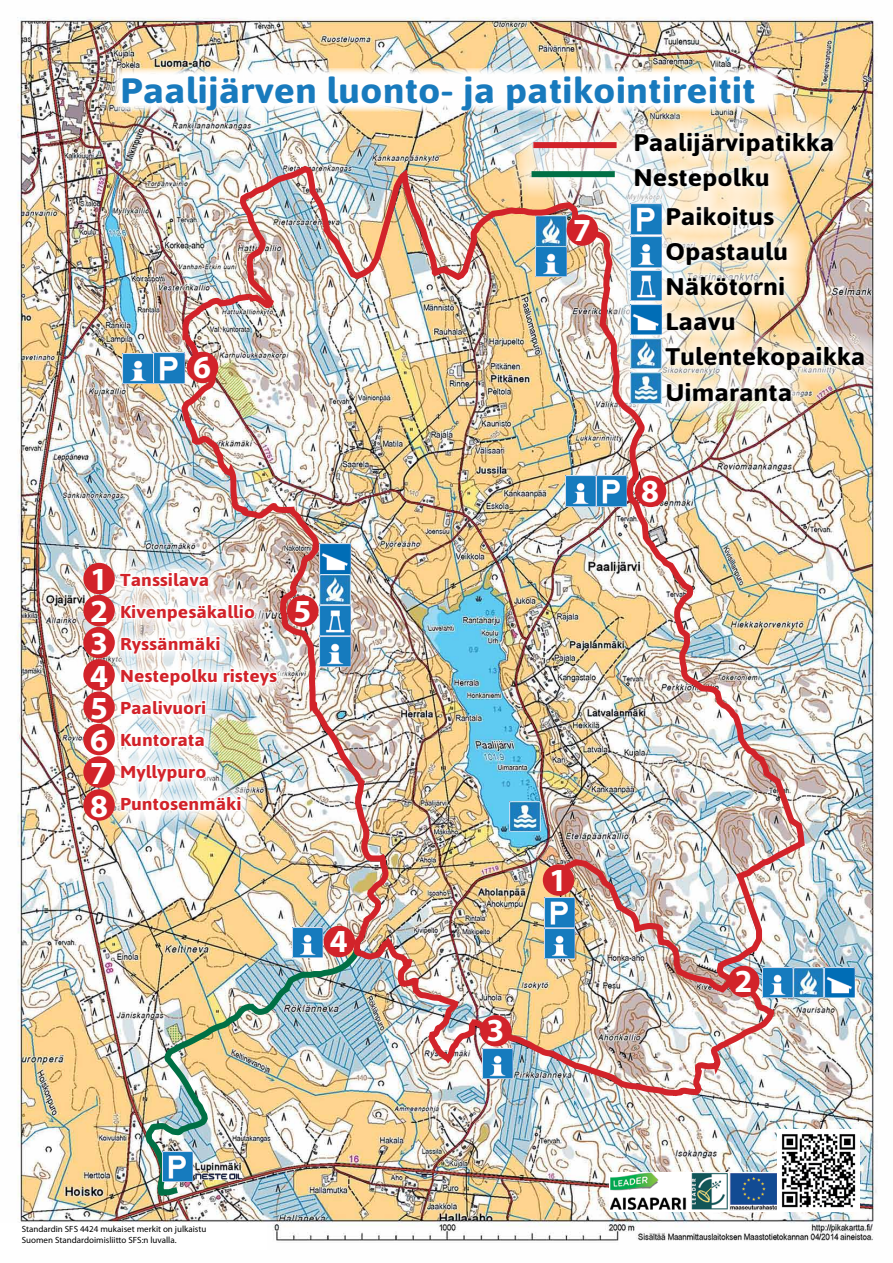
<style>
.page{position:relative;width:893px;height:1263px;background:#fff}
.page>*{position:absolute;margin:0;border:0;box-sizing:border-box;transform-origin:0 0}
.t1{font:700 35.25px "Asap";color:#187abd;scale:1.12 1}
.t2{font:700 32.25px/32.3px "Myriad Pro";color:#fff;text-align:justify}
.t3{font:700 24px/35px "Asap";color:#000;scale:1.12 1}
.t4{font:700 17.25px/32px "Asap";color:#d2232a;scale:1.12 1}
.t5{font:9px/10.8px "Myriad Pro";color:#000}
</style>
<div class="page">
<img style="left:17px;top:17px;width:860px;height:1224px">
<img style="left:100px;top:552px;width:77px;height:279px">
<svg style="left:118px;top:571px;width:59px;height:17px"></svg>
<svg style="left:119px;top:603px;width:58px;height:20px"></svg>
<svg style="left:119px;top:635px;width:58px;height:20px"></svg>
<svg style="left:119px;top:667px;width:58px;height:20px"></svg>
<svg style="left:119px;top:699px;width:58px;height:17px"></svg>
<svg style="left:119px;top:731px;width:58px;height:18px"></svg>
<svg style="left:119px;top:763px;width:58px;height:20px"></svg>
<svg style="left:119px;top:795px;width:58px;height:18px"></svg>
<div style="left:13px;top:1223px;width:241px;height:25px;background:#fff"></div>
<img style="left:143px;top:947px;width:219px;height:251px">
<div style="left:0;top:1224px;width:266px;height:26px;background:#fff"></div>
<div style="left:114px;top:68px;width:664px;height:44px;background:#fff"></div>
<img style="left:123px;top:353px;width:54px;height:30px">
<img style="left:163px;top:1151px;width:30px;height:31px">
<img style="left:808px;top:967px;width:15px;height:31px">
<img style="left:825px;top:967px;width:30px;height:31px">
<img style="left:808px;top:183px;width:69px;height:241px">
<img style="left:614px;top:111px;width:240px;height:101px">
<svg style="left:512px;top:121px;width:126px;height:41px"></svg>
<div style="left:533px;top:142px;width:84px;height:6px;background:#d2232a"></div>
<svg style="left:510px;top:150px;width:126px;height:12px"></svg>
<img style="left:609px;top:1173px;width:168px;height:39px">
<div style="left:83px;top:563px;width:32px;height:31px;background:#d2232a;border-radius:50%"></div>
<div style="left:83px;top:595px;width:32px;height:31px;background:#d2232a;border-radius:50%"></div>
<div style="left:83px;top:627px;width:32px;height:31px;background:#d2232a;border-radius:50%"></div>
<div style="left:83px;top:659px;width:32px;height:32px;background:#d2232a;border-radius:50%"></div>
<div style="left:83px;top:691px;width:32px;height:32px;background:#d2232a;border-radius:50%"></div>
<div style="left:83px;top:724px;width:32px;height:31px;background:#d2232a;border-radius:50%"></div>
<div style="left:83px;top:756px;width:32px;height:32px;background:#d2232a;border-radius:50%"></div>
<div style="left:83px;top:789px;width:32px;height:32px;background:#d2232a;border-radius:50%"></div>
<img style="left:777px;top:1129px;width:82px;height:82px">
<img style="left:177px;top:162px;width:631px;height:937px">
<img style="left:196px;top:1173px;width:45px;height:6px">
<h1 class="t1" style="left:120px;top:67px;width:569px">Paalijärven luonto- ja patikointireitit</h1>
<h2 class="t2" style="left:193px;top:350px;width:19px">6</h2>
<h2 class="t2" style="left:90px;top:562px;width:19px">1<br>2<br>3<br>4<br>5<br>6<br>7<br>8</h2>
<p class="t4" style="left:120px;top:563px;width:142px">Tanssilava<br>Kivenpesäkallio<br>Ryssänmäki<br>Nestepolku risteys<br>Paalivuori<br>Kuntorata<br>Myllypuro<br>Puntosenmäki</p>
<h2 class="t2" style="left:293px;top:594px;width:19px">5</h2>
<h2 class="t2" style="left:330px;top:924px;width:19px">4</h2>
<p class="t5" style="left:22px;top:1223px;width:186px">Standardin SFS 4424 mukaiset merkit on julkaistu<br>Suomen Standardoimisliitto SFS:n luvalla.</p>
<h2 class="t2" style="left:573px;top:213px;width:19px">7</h2>
<h3 class="t3" style="left:634px;top:124px;width:181px">Paalijärvipatikka<br>Nestepolku</h3>
<h3 class="t3" style="left:665px;top:199px;width:180px">Paikoitus<br>Opastaulu<br>Näkötorni<br>Laavu<br>Tulentekopaikka<br>Uimaranta</h3>
<h2 class="t2" style="left:641px;top:474px;width:19px">8</h2>
<h2 class="t2" style="left:549px;top:862px;width:19px">1</h2>
<h2 class="t2" style="left:486px;top:1013px;width:19px">3</h2>
<h2 class="t2" style="left:734px;top:964px;width:19px">2</h2>
</div>
